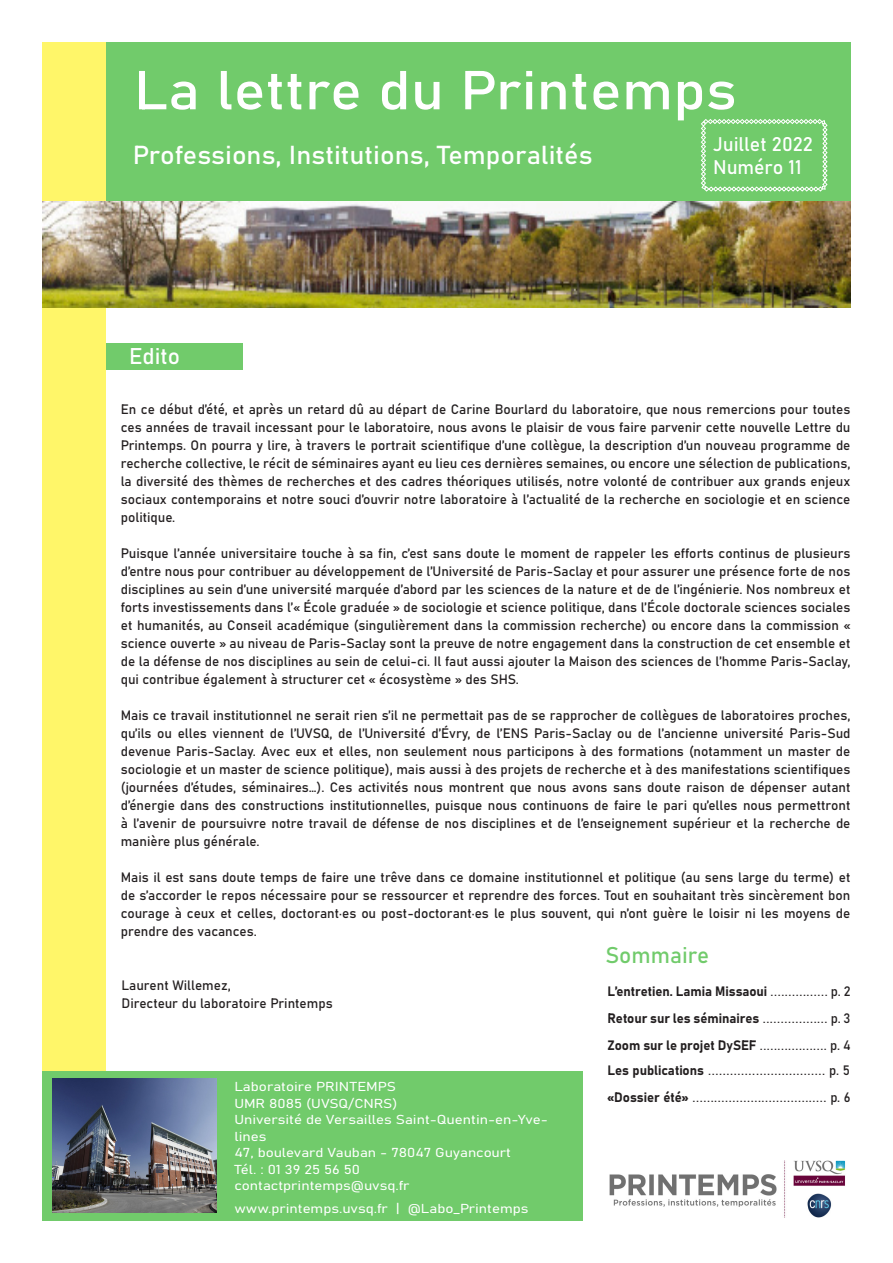
<style>
.page{position:relative;width:893px;height:1263px;background:#fff}
.page>*{position:absolute;margin:0;border:0;box-sizing:border-box;transform-origin:0 0}
.t1{font:54px "Bahnschrift";color:#fff;scale:1.11 1}
.t2{font:25.65px "Bahnschrift";color:#fff;scale:1.05 1}
.Rubrique{font:22.5px "Bahnschrift";color:#71cb6b}
.Rubrique-2{font:22.5px "Bahnschrift";color:#fff}
.t3{font:19.5px "Bahnschrift";color:#fff}
.corps{font:13.5px/18px "Bahnschrift";color:#231f20;text-align:justify}
.t4{font:13.5px "Arial";color:#231f20}
.t5{font:12.9px/16.5px "Bahnschrift";color:#fff;scale:1.16 1}
.s1{font-family:"Arial"}
.s2{font-family:"Bahnschrift"}
</style>
<div class="page">
<div style="left:43px;top:43px;width:63px;height:1051px;background:#fff669"></div>
<div style="left:43px;top:1071px;width:540px;height:149px;background:#71cb6b"></div>
<div style="left:106px;top:42px;width:744px;height:159px;background:#71cb6b"></div>
<img style="left:52px;top:1079px;width:165px;height:134px">
<div style="left:107px;top:343px;width:136px;height:27px;background:#71cb6b"></div>
<img style="left:609px;top:1160px;width:237px;height:58px">
<img style="left:43px;top:201px;width:808px;height:106px">
<svg style="left:701px;top:119px;width:126px;height:73px"></svg>
<p class="t1" style="left:134px;top:49px;width:545px">La lettre du Printemps</p>
<p class="t2" style="left:133px;top:135px;width:439px">Professions, Institutions, Temporalités</p>
<p class="t3" style="left:713px;top:129px;width:101px">Juillet 2022</p>
<p class="t3" style="left:713px;top:152px;width:90px">Numéro 11</p>
<p class="Rubrique-2" style="left:129px;top:339px;width:52px">Edito</p>
<p class="corps" style="left:121px;top:399px;width:731px">En ce début d’été, et après un retard dû au départ de Carine Bourlard du laboratoire, que nous remercions pour toutes ces années de travail incessant pour le laboratoire, nous avons le plaisir de vous faire parvenir cette nouvelle Lettre du Printemps. On pourra y lire, à travers le portrait scientifique d’une collègue, la description d’un nouveau programme de recherche collective, le récit de séminaires ayant eu lieu ces dernières semaines, ou encore une sélection de publications, la diversité des thèmes de recherches et des cadres théoriques utilisés, notre volonté de contribuer aux grands enjeux sociaux contemporains et notre souci d’ouvrir notre laboratoire à l’actualité de la recherche en sociologie et en science politique.</p>
<p class="corps" style="left:121px;top:543px;width:731px">Puisque l’année universitaire touche à sa fin, c’est sans doute le moment de rappeler les efforts continus de plusieurs d’entre nous pour contribuer au développement de l’Université de Paris-Saclay et pour assurer une présence forte de nos disciplines au sein d’une université marquée d’abord par les sciences de la nature et de de l’ingénierie. Nos nombreux et forts investissements dans l’« École graduée » de sociologie et science politique, dans l’École doctorale sciences sociales et humanités, au Conseil académique (singulièrement dans la commission recherche) ou encore dans la commission « science ouverte » au niveau de Paris-Saclay sont la preuve de notre engagement dans la construction de cet ensemble et de la défense de nos disciplines au sein de celui-ci. Il faut aussi ajouter la Maison des sciences de l’homme Paris-Saclay, qui contribue également à structurer cet « écosystème » des SHS.</p>
<p class="corps" style="left:121px;top:705px;width:731px">Mais ce travail institutionnel ne serait rien s’il ne permettait pas de se rapprocher de collègues de laboratoires proches, qu’ils ou elles viennent de l’UVSQ, de l’Université d’Évry, de l’ENS Paris-Saclay ou de l’ancienne université Paris-Sud devenue Paris-Saclay. Avec eux et elles, non seulement nous participons à des formations (notamment un master de sociologie et un master de science politique), mais aussi à des projets de recherche et à des manifestations scientifiques (journées d’études, séminaires…). Ces activités nous montrent que nous avons sans doute raison de dépenser autant d’énergie dans des constructions institutionnelles, puisque nous continuons de faire le pari qu’elles nous permettront à l’avenir de poursuivre notre travail de défense de nos disciplines et de l’enseignement supérieur et la recherche de manière plus générale.</p>
<p class="corps" style="left:121px;top:867px;width:731px">Mais il est sans doute temps de faire une trêve dans ce domaine institutionnel et politique (au sens large du terme) et de s’accorder le repos nécessaire pour se ressourcer et reprendre des forces. Tout en souhaitant très sincèrement bon courage à ceux et celles, doctorant·es ou post-doctorant·es le plus souvent, qui n’ont guère le loisir ni les moyens de prendre des vacances.</p>
<p class="corps" style="left:122px;top:975px;width:111px">Laurent Willemez,</p>
<p class="corps" style="left:122px;top:993px;width:213px">Directeur du laboratoire Printemps</p>
<p class="t5" style="left:234px;top:1078px;width:141px">Laboratoire PRINTEMPS</p>
<p class="t5" style="left:234px;top:1094px;width:142px">UMR 8085 (UVSQ/CNRS)</p>
<p class="t5" style="left:234px;top:1111px;width:272px">Université de Versailles Saint-Quentin-en-Yve&shy;lines</p>
<p class="t5" style="left:234px;top:1144px;width:240px">47, boulevard Vauban - 78047 Guyancourt</p>
<p class="t5" style="left:234px;top:1160px;width:110px">Tél. : 01 39 25 56 50</p>
<p class="t5" style="left:234px;top:1177px;width:152px">contactprintemps@uvsq.fr</p>
<p class="t5" style="left:234px;top:1199px;width:255px">www.printemps.uvsq.fr | @Labo_Printemps</p>
<p class="Rubrique" style="left:605px;top:938px;width:105px">Sommaire</p>
<p class="corps" style="left:607px;top:981px;width:245px">L’entretien. Lamia Missaoui <span class="s1">................</span> p. 2</p>
<p class="corps" style="left:607px;top:1008px;width:245px">Retour sur les séminaires <span class="s1">..................</span> p. 3</p>
<p class="corps" style="left:607px;top:1035px;width:245px">Zoom sur le projet DySEF <span class="s1">...................</span> p. 4</p>
<p class="t4" style="left:607px;top:1061px;width:244px"><span class="s2">Les publications</span> ................................ <span class="s2">p. 5</span></p>
<p class="t4" style="left:607px;top:1088px;width:244px"><span class="s2">«Dossier été»</span> ..................................... <span class="s2">p. 6</span></p>
</div>
